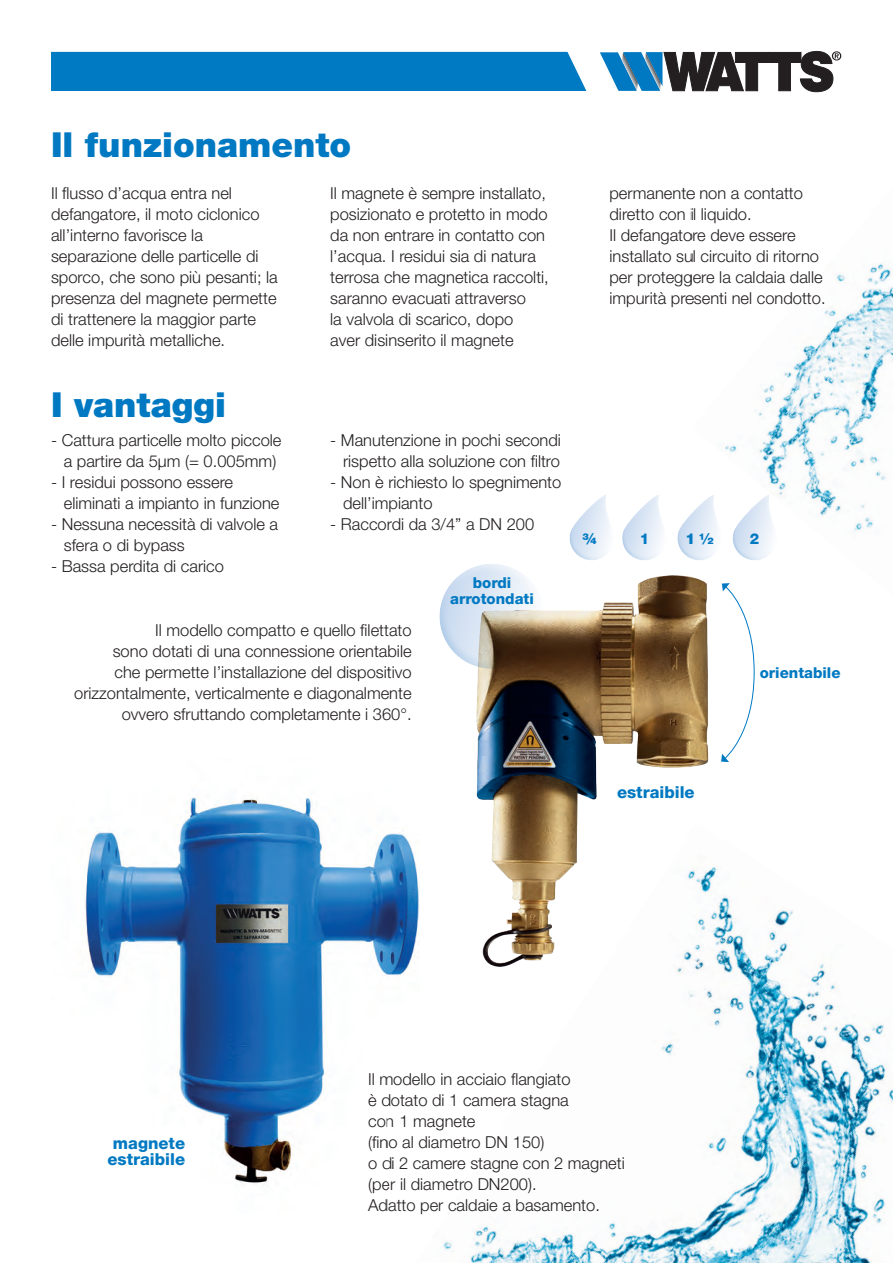
<style>
.page{position:relative;width:893px;height:1263px;background:#fff}
.page>*{position:absolute;margin:0;border:0;box-sizing:border-box;transform-origin:0 0}
.t1{font:900 34.5px "Helvetica Neue LT Std";color:#0079c2}
.t2{font:300 16.5px/21px "Helvetica Neue LT Std";color:#231f20}
.t3{font:800 16.5px "Helvetica Neue LT Std";color:#0079c2}
.t4{font:800 15px "Helvetica Neue LT Std";color:#0079c2}
</style>
<div class="page">
<svg style="left:600px;top:51px;width:241px;height:41px"></svg>
<div style="left:51px;top:52px;width:535px;height:39px;background:#007ac2"></div>
<img style="left:85px;top:797px;width:302px;height:390px">
<svg style="left:463px;top:495px;width:228px;height:78px"></svg>
<img style="left:387px;top:833px;width:506px;height:430px">
<img style="left:691px;top:76px;width:202px;height:484px">
<img style="left:435px;top:573px;width:334px;height:417px">
<p class="t1" style="left:51px;top:124px;width:302px">Il funzionamento</p>
<p class="t2" style="left:51px;top:182px;width:228px">Il flusso d’acqua entra nel defangatore, il moto ciclonico all’interno favorisce la separazione delle particelle di sporco, che sono più pesanti; la presenza del magnete permette di trattenere la maggior parte delle impurità metalliche.</p>
<p class="t2" style="left:330px;top:182px;width:220px">Il magnete è sempre installato, posizionato e protetto in modo da non entrare in contatto con l’acqua. I residui sia di natura terrosa che magnetica raccolti, saranno evacuati attraverso<br>la valvola di scarico, dopo<br>aver disinserito il magnete</p>
<p class="t2" style="left:609px;top:182px;width:195px">permanente non a contatto diretto con il liquido.</p>
<p class="t2" style="left:609px;top:224px;width:218px">Il defangatore deve essere installato sul circuito di ritorno per proteggere la caldaia dalle impurità presenti nel condotto.</p>
<p class="t1" style="left:51px;top:384px;width:177px">I vantaggi</p>
<p class="t2" style="left:51px;top:429px;width:232px;text-align:center">- Cattura particelle molto piccole a partire da 5μm (= 0.005mm)</p>
<p class="t2" style="left:64px;top:471px;width:217px;text-indent:-13px">- I residui possono essere eliminati a impianto in funzione</p>
<p class="t2" style="left:64px;top:513px;width:216px;text-indent:-13px">- Nessuna necessità di valvole a sfera o di bypass</p>
<p class="t2" style="left:51px;top:555px;width:175px">- Bassa perdita di carico</p>
<p class="t2" style="left:330px;top:429px;width:232px;text-align:right">- Manutenzione in pochi secondi rispetto alla soluzione con filtro</p>
<p class="t2" style="left:343px;top:471px;width:220px;text-indent:-13px">- Non è richiesto lo spegnimento dell’impianto</p>
<p class="t2" style="left:330px;top:513px;width:205px">- Raccordi da 3/4” a DN 200</p>
<p class="t4" style="left:473px;top:573px;width:40px">bordi</p>
<p class="t4" style="left:450px;top:589px;width:85px">arrotondati</p>
<p class="t2" style="left:155px;top:619px;width:258px">Il modello compatto e quello filettato</p>
<p class="t2" style="left:74px;top:640px;width:339px;text-align:right">sono dotati di una connessione orientabile<br>che permette l’installazione del dispositivo orizzontalmente, verticalmente e diagonalmente ovvero sfruttando completamente i 360°.</p>
<p class="t4" style="left:582px;top:530px;width:16px">¾</p>
<p class="t4" style="left:640px;top:530px;width:11px">1</p>
<p class="t4" style="left:685px;top:530px;width:30px">1 ½</p>
<p class="t4" style="left:750px;top:530px;width:11px">2</p>
<p class="t4" style="left:760px;top:664px;width:82px">orientabile</p>
<p class="t3" style="left:617px;top:782px;width:79px">estraibile</p>
<p class="t3" style="left:113px;top:1133px;width:74px">magnete</p>
<p class="t3" style="left:107px;top:1149px;width:79px">estraibile</p>
<p class="t2" style="left:368px;top:1069px;width:204px">Il modello in acciaio flangiato</p>
<p class="t2" style="left:368px;top:1090px;width:202px">è dotato di 1 camera stagna</p>
<p class="t2" style="left:368px;top:1111px;width:109px">con 1 magnete</p>
<p class="t2" style="left:368px;top:1132px;width:178px">(fino al diametro DN 150)</p>
<p class="t2" style="left:368px;top:1153px;width:258px">o di 2 camere stagne con 2 magneti</p>
<p class="t2" style="left:368px;top:1174px;width:170px">(per il diametro DN200).</p>
<p class="t2" style="left:368px;top:1195px;width:233px">Adatto per caldaie a basamento.</p>
</div>
